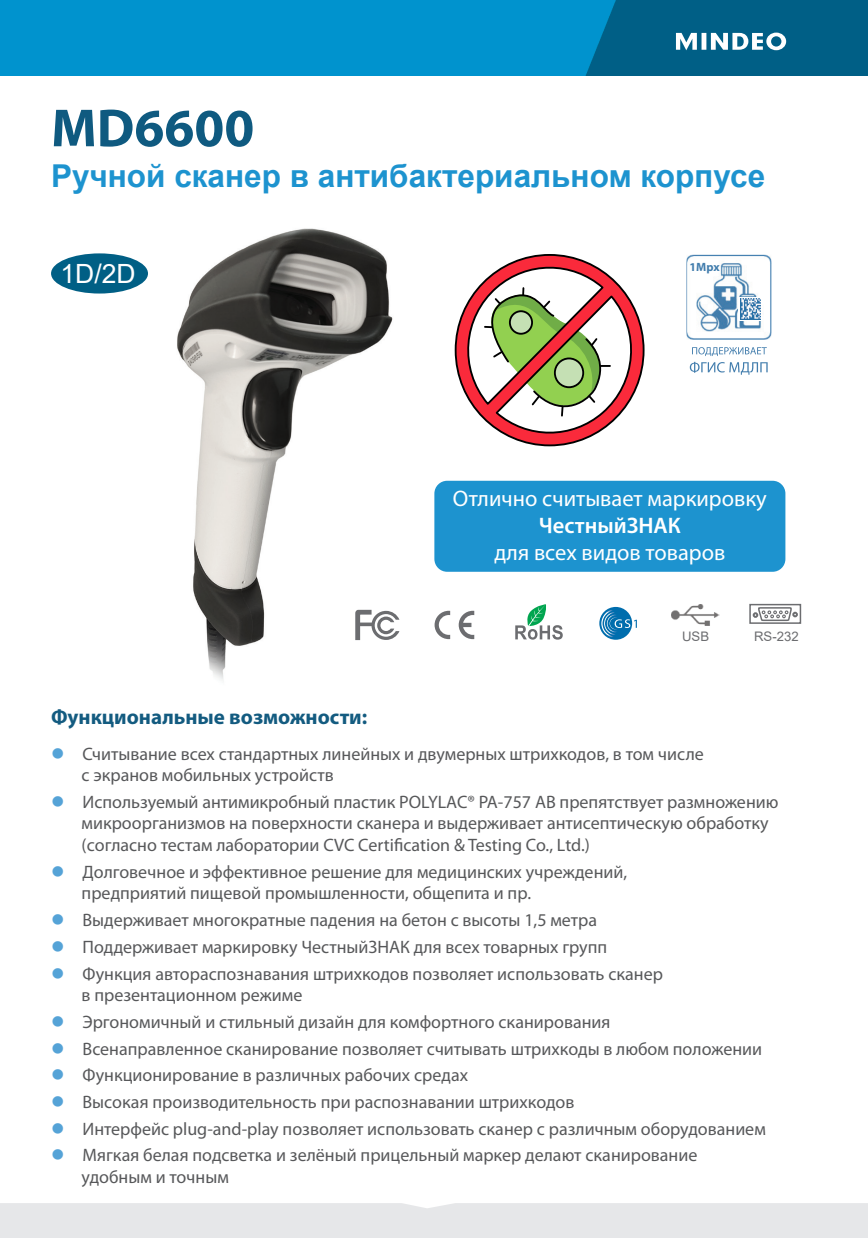
<style>
.page{position:relative;width:868px;height:1238px;background:#fff}
.page>*{position:absolute;margin:0;border:0;box-sizing:border-box;transform-origin:0 0}
.t1{font:700 54px "Myriad Pro";color:#0f5a80}
.t2{font:700 31.5px "Arial";color:#1d93cf}
.t3{font:26.55px "Arial";color:#fff}
.Paragraph_Style_1{font:22.5px/27px "Myriad Pro";color:#fff;text-align:center}
.t4{font:700 21px "Myriad Pro";color:#135b80}
.Paragraph_Style_1-2{font:18px/21.6px "Myriad Pro";color:#57585a}
.t5{font:13.2px "Arial";color:#6c6d70}
.t6{font:700 12px "Myriad Pro";color:#427dad}
.s1{font-weight:600}
</style>
<div class="page">
<img style="left:0;top:0;width:867px;height:76px">
<svg style="left:675px;top:33px;width:111px;height:17px"></svg>
<svg style="left:692px;top:347px;width:74px;height:9px"></svg>
<svg style="left:689px;top:362px;width:78px;height:13px"></svg>
<img style="left:686px;top:255px;width:85px;height:85px">
<svg style="left:738px;top:297px;width:24px;height:24px"></svg>
<img style="left:740px;top:299px;width:20px;height:20px">
<img style="left:177px;top:228px;width:223px;height:452px">
<div style="left:51px;top:253px;width:97px;height:40px;background:#005f85;border-radius:50%"></div>
<svg style="left:434px;top:610px;width:40px;height:29px"></svg>
<svg style="left:599px;top:607px;width:33px;height:32px"></svg>
<svg style="left:601px;top:609px;width:35px;height:28px"></svg>
<svg style="left:515px;top:604px;width:47px;height:35px"></svg>
<svg style="left:355px;top:609px;width:44px;height:31px"></svg>
<svg style="left:752px;top:607px;width:46px;height:14px"></svg>
<div style="left:749px;top:604px;width:52px;height:20px;border:2px solid #6c6d70"></div>
<img style="left:671px;top:604px;width:48px;height:21px">
<div style="left:434px;top:481px;width:351px;height:90px;background:#1d93cf;border-radius:13px"></div>
<svg style="left:454px;top:254px;width:190px;height:192px"></svg>
<div style="left:0;top:1203px;width:867px;height:34px;background:#e6e7e9"></div>
<p class="t1" style="left:51px;top:93px;width:205px">MD6600</p>
<p class="t2" style="left:51px;top:153px;width:715px">Ручной сканер в антибактериальном корпусе</p>
<h3 class="t3" style="left:60px;top:255px;width:77px">1D/2D</h3>
<p class="t4" style="left:51px;top:703px;width:318px">Функциональные возможности:</p>
<p class="t6" style="left:689px;top:259px;width:32px">1Mpx</p>
<p class="Paragraph_Style_1" style="left:453px;top:484px;width:315px">Отлично считывает маркировку<br><span class="s1">ЧестныйЗНАК<br></span>для всех видов товаров</p>
<p class="t5" style="left:682px;top:627px;width:29px">USB</p>
<p class="t5" style="left:754px;top:627px;width:46px">RS-232</p>
<p class="Paragraph_Style_1-2" style="left:82px;top:742px;width:623px">Считывание всех стандартных линейных и двумерных штрихкодов, в том числе с экранов мобильных устройств</p>
<p class="Paragraph_Style_1-2" style="left:82px;top:790px;width:698px">Используемый антимикробный пластик POLYLAC® PA-757 AB препятствует размножению микроорганизмов на поверхности сканера и выдерживает антисептическую обработку (cогласно тестам лаборатории CVC Certification &amp; Testing Co., Ltd.)</p>
<p class="Paragraph_Style_1-2" style="left:82px;top:860px;width:547px">Долговечное и эффективное решение для медицинских учреждений, предприятий пищевой промышленности, общепита и пр.</p>
<p class="Paragraph_Style_1-2" style="left:82px;top:908px;width:516px">Выдерживает многократные падения на бетон с высоты 1,5 метра</p>
<p class="Paragraph_Style_1-2" style="left:82px;top:935px;width:526px">Поддерживает маркировку ЧестныйЗНАК для всех товарных групп</p>
<p class="Paragraph_Style_1-2" style="left:82px;top:962px;width:583px">Функция автораспознавания штрихкодов позволяет использовать сканер в презентационном режиме</p>
<p class="Paragraph_Style_1-2" style="left:82px;top:1010px;width:529px">Эргономичный и стильный дизайн для комфортного сканирования</p>
<p class="Paragraph_Style_1-2" style="left:82px;top:1037px;width:681px">Всенаправленное сканирование позволяет считывать штрихкоды в любом положении</p>
<p class="Paragraph_Style_1-2" style="left:82px;top:1064px;width:387px">Функционирование в различных рабочих средах</p>
<p class="Paragraph_Style_1-2" style="left:82px;top:1090px;width:493px">Высокая производительность при распознавании штрихкодов</p>
<p class="Paragraph_Style_1-2" style="left:82px;top:1117px;width:684px">Интерфейс plug-and-play позволяет использовать сканер с различным оборудованием</p>
<p class="Paragraph_Style_1-2" style="left:82px;top:1144px;width:617px">Мягкая белая подсветка и зелёный прицельный маркер делают сканирование удобным и точным</p>
</div>
